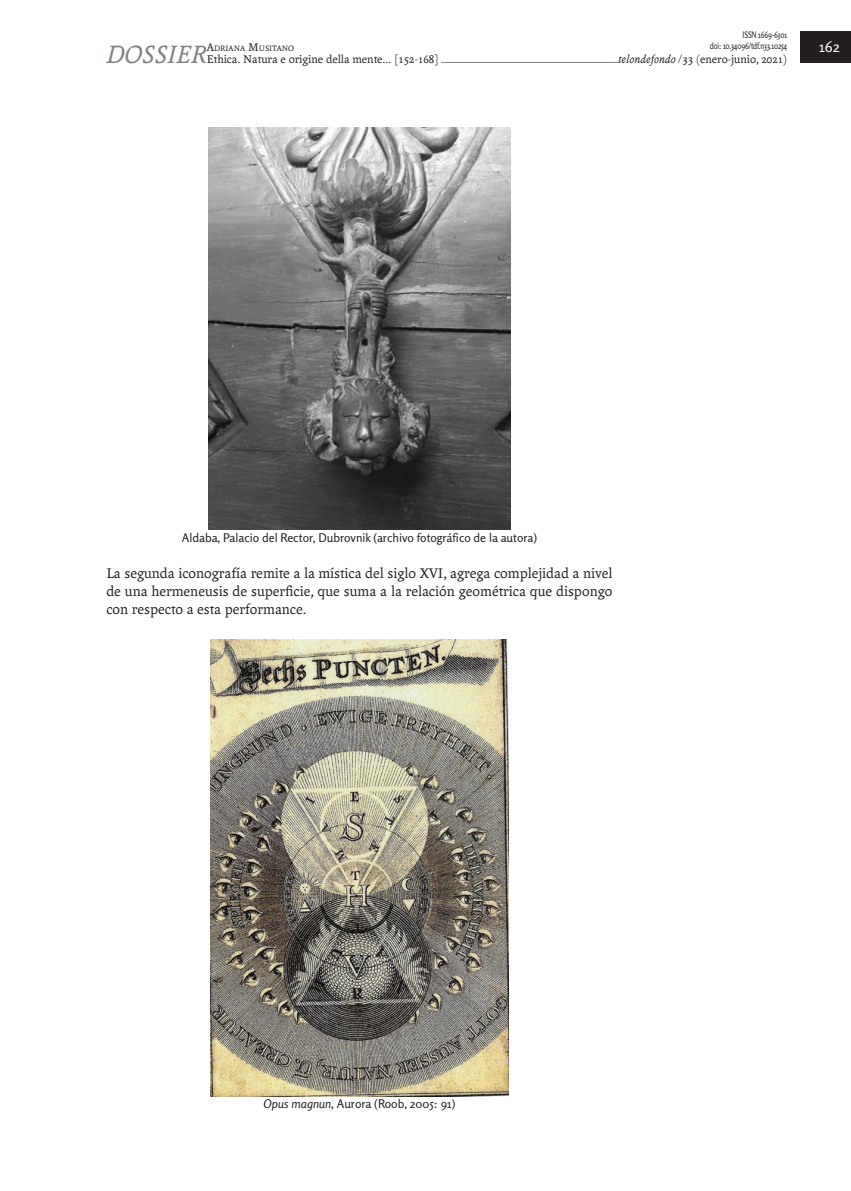
<style>
.page{position:relative;width:851px;height:1191px;background:#fff}
.page>*{position:absolute;margin:0;border:0;box-sizing:border-box;transform-origin:0 0}
.t1{font:italic 27px "Andralis ND Os F";color:#808285}
.t2{font:15px/18px "Andralis ND Os F";color:#231f20;text-align:justify}
.t3{font:15px "Rosario";color:#fff}
.t4{font:12px "Rosario";color:#231f20}
.t5{font:12px "Andralis ND Os F";color:#231f20}
.t6{font:9px/10.8px "Rosario";letter-spacing:-.02em;color:#231f20;text-align:right;scale:.8 1}
.t7{font:8.4px "Andralis ND Os F";color:#231f20}
.s1{font-size:12px}
.s2{font-style:italic}
</style>
<div class="page">
<hr style="left:106px;top:62px;width:598px;height:1px;background:#808285">
<div style="left:618px;top:52px;width:169px;height:15px;background:#fff"></div>
<div style="left:800px;top:32px;width:50px;height:31px;background:#231f20"></div>
<div style="left:106px;top:43px;width:105px;height:24px;background:#fff"></div>
<div style="left:207px;top:52px;width:234px;height:15px;background:#fff"></div>
<img style="left:208px;top:128px;width:302px;height:401px">
<img style="left:210px;top:639px;width:298px;height:457px">
<h1 class="t1" style="left:106px;top:40px;width:102px">DOSSIER</h1>
<p class="t7" style="left:207px;top:44px;width:89px"><span class="s1">A</span>DRIANA <span class="s1">M</span>USITANO</p>
<p class="t5" style="left:207px;top:52px;width:233px">Ethica. Natura e origine della mente... [152-168]</p>
<p class="t6" style="left:709px;top:30px;width:98px">ISSN 1669-6301<br>doi: 10.34096/tdf.n33.10254</p>
<p class="t5" style="left:618px;top:52px;width:170px"><span class="s2">telondefondo</span> /33 (enero-junio, 2021)</p>
<p class="t3" style="left:819px;top:38px;width:22px">162</p>
<p class="t4" style="left:182px;top:530px;width:357px">Aldaba, Palacio del Rector, Dubrovnik (archivo fotográfico de la autora)</p>
<p class="t2" style="left:106px;top:564px;width:507px">La segunda iconografía remite a la mística del siglo XVI, agrega complejidad a nivel de una hermeneusis de superficie, que suma a la relación geométrica que dispongo con respecto a esta performance.</p>
<p class="t4" style="left:263px;top:1097px;width:193px"><span class="s2">Opus magnun</span>, Aurora (Roob, 2005: 91)</p>
</div>
